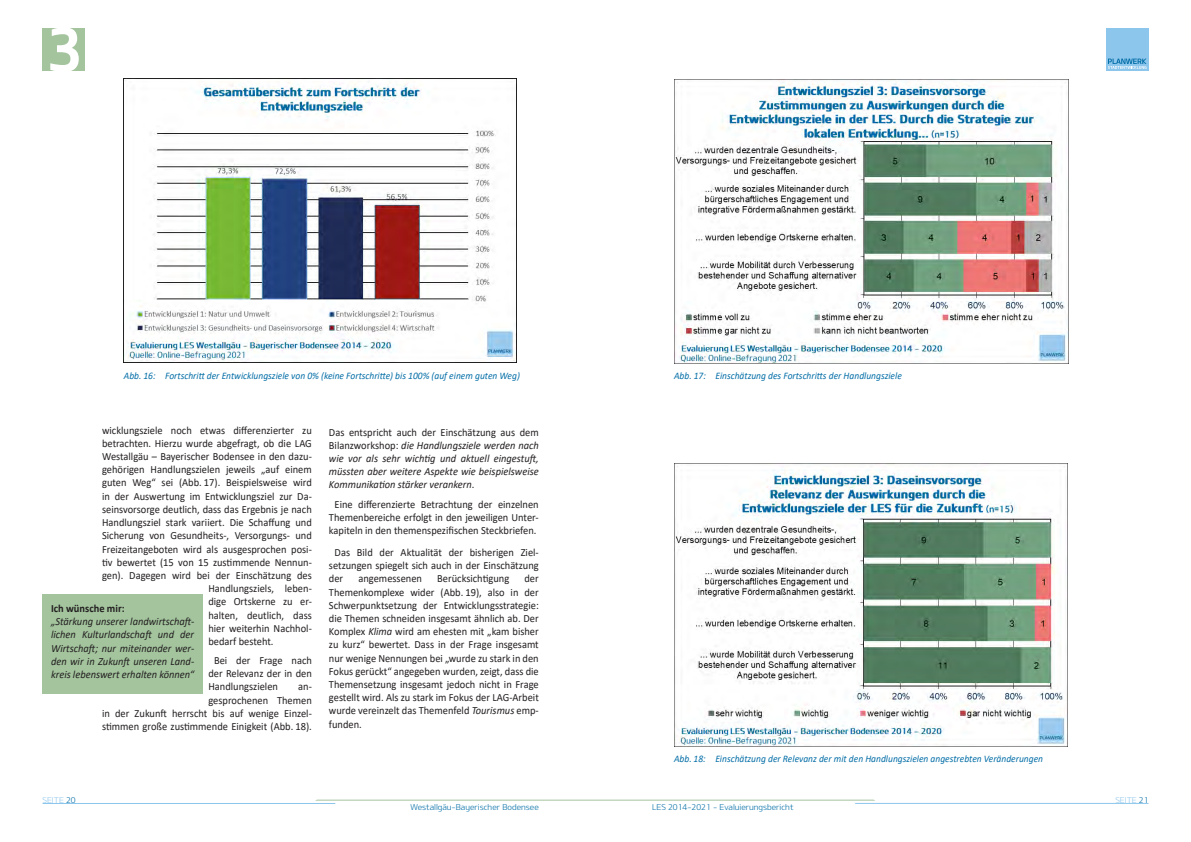
<style>
.page{position:relative;width:1191px;height:842px;background:#fff}
.page>*{position:absolute;margin:0;border:0;box-sizing:border-box;transform-origin:0 0}
.t1{font:60px "Design KOTFB";color:#fff}
.PLW_Berh_Text{font:11px/13.2px "Calibri";color:#231f20;text-align:justify;scale:.95 1}
.PLW_Berh_Text-2{font:italic 11px/13.2px "Calibri";color:#231f20;text-align:justify;scale:.95 1}
.PLW_Berh_Ueberschrif{font:700 11px "Calibri";color:#231f20;scale:.95 1}
.t2{font:italic 10px "Calibri";color:#046ea7;scale:.95 1}
.t3{font:8px "Design KOTFL";color:#046ea7}
.t4{font:8px "Design KOTFL";color:#8cc6ec}
.s1{font-style:normal}
.s2{font-style:italic}
.s3{color:#046ea7}
</style>
<div class="page">
<img style="left:124px;top:79px;width:393px;height:284px">
<img style="left:674px;top:79px;width:394px;height:284px">
<img style="left:674px;top:464px;width:393px;height:283px">
<div style="left:43px;top:28px;width:42px;height:43px;background:#a3c49d"></div>
<div style="left:1106px;top:28px;width:42px;height:43px;background:#8cc6ec"></div>
<svg style="left:1108px;top:59px;width:38px;height:10px"></svg>
<hr style="left:853px;top:803px;width:295px;height:1px;background:#8cc6ec">
<hr style="left:315px;top:800px;width:561px;height:1px;background:#a3c49d">
<hr style="left:43px;top:803px;width:294px;height:1px;background:#8cc6ec">
<div style="left:43px;top:594px;width:160px;height:100px;background:#a3c49d"></div>
<h1 class="t1" style="left:47px;top:11px;width:37px">3</h1>
<p class="t2" style="left:124px;top:369px;width:418px">Abb. 16: Fortschritt der Entwicklungsziele von 0% (keine Fortschritte) bis 100% (auf einem guten Weg)</p>
<p class="t2" style="left:674px;top:369px;width:241px">Abb. 17: Einschätzung des Fortschritts der Handlungsziele</p>
<p class="PLW_Berh_Text" style="left:102px;top:423px;width:222px">wicklungsziele noch etwas differenzierter zu</p>
<p class="PLW_Berh_Text" style="left:102px;top:436px;width:222px">betrachten. Hierzu wurde abgefragt, ob die LAG</p>
<p class="PLW_Berh_Text" style="left:102px;top:450px;width:222px">Westallgäu – Bayerischer Bodensee in den dazu-</p>
<p class="PLW_Berh_Text" style="left:102px;top:463px;width:222px">gehörigen Handlungszielen jeweils „auf einem</p>
<p class="PLW_Berh_Text" style="left:102px;top:476px;width:222px">guten Weg“ sei (Abb. 17). Beispielsweise wird</p>
<p class="PLW_Berh_Text" style="left:102px;top:489px;width:222px">in der Auswertung im Entwicklungsziel zur Da-</p>
<p class="PLW_Berh_Text" style="left:102px;top:502px;width:222px">seinsvorsorge deutlich, dass das Ergebnis je nach</p>
<p class="PLW_Berh_Text" style="left:102px;top:516px;width:222px">Handlungsziel stark variiert. Die Schaffung und</p>
<p class="PLW_Berh_Text" style="left:102px;top:529px;width:222px">Sicherung von Gesundheits-, Versorgungs- und</p>
<p class="PLW_Berh_Text" style="left:102px;top:542px;width:222px">Freizeitangeboten wird als ausgesprochen posi-</p>
<p class="PLW_Berh_Text" style="left:102px;top:555px;width:222px">tiv bewertet (15 von 15 zustimmende Nennun-</p>
<p class="PLW_Berh_Text" style="left:102px;top:568px;width:222px">gen). Dagegen wird bei der Einschätzung des</p>
<p class="PLW_Berh_Text" style="left:208px;top:582px;width:110px">Handlungsziels, leben-</p>
<p class="PLW_Berh_Text" style="left:208px;top:595px;width:110px">dige Ortskerne zu er-</p>
<p class="PLW_Berh_Text" style="left:208px;top:608px;width:110px">halten, deutlich, dass</p>
<p class="PLW_Berh_Text" style="left:208px;top:621px;width:110px">hier weiterhin Nachhol-</p>
<p class="PLW_Berh_Text" style="left:208px;top:634px;width:70px">bedarf besteht.</p>
<p class="PLW_Berh_Text" style="left:208px;top:653px;width:110px;text-indent:6px">Bei der Frage nach der Relevanz der in den Handlungszielen</p>
<p class="PLW_Berh_Ueberschrif" style="left:51px;top:601px;width:79px">Ich wünsche mir:</p>
<p class="PLW_Berh_Text-2" style="left:51px;top:614px;width:152px">„Stärkung unserer landwirtschaft&shy;lichen Kulturlandschaft und der Wirtschaft; nur miteinander wer&shy;den wir in Zukunft unseren Land&shy;kreis lebenswert erhalten können“</p>
<p class="PLW_Berh_Text" style="left:102px;top:680px;width:222px;text-align:right">an-<br>gesprochenen Themen<br>in der Zukunft herrscht bis auf wenige Einzel&shy;stimmen große zustimmende Einigkeit (Abb. 18).</p>
<p class="PLW_Berh_Text-2" style="left:329px;top:425px;width:222px"><span class="s1">Das entspricht auch der Einschätzung aus dem Bilanzworkshop:</span> die Handlungsziele werden nach wie vor als sehr wichtig und aktuell eingestuft, müssten aber weitere Aspekte wie beispielsweise Kommunikation stärker verankern<span class="s1">.</span></p>
<p class="PLW_Berh_Text" style="left:329px;top:497px;width:222px;text-align:center">Eine differenzierte Betrachtung der einzelnen<br>Themenbereiche erfolgt in den jeweiligen Unter&shy;kapiteln in den themenspezifischen Steckbriefen.</p>
<p class="PLW_Berh_Text" style="left:329px;top:545px;width:222px;text-indent:6px">Das Bild der Aktualität der bisherigen Ziel&shy;setzungen spiegelt sich auch in der Einschätzung der</p>
<p class="PLW_Berh_Text" style="left:358px;top:572px;width:68px">angemessenen</p>
<p class="PLW_Berh_Text" style="left:437px;top:572px;width:77px">Berücksichtigung</p>
<p class="PLW_Berh_Text" style="left:329px;top:572px;width:222px;text-indent:195px">der Themenkomplexe wider (Abb. 19), also in der Schwerpunktsetzung der Entwicklungsstrategie: die Themen schneiden insgesamt ähnlich ab. Der Komplex <span class="s2">Klima</span> wird am ehesten mit „kam bisher zu kurz“ bewertet. Dass in der Frage insgesamt nur wenige Nennungen bei „wurde zu stark in den Fokus gerückt“ angegeben wurden, zeigt, dass die Themensetzung insgesamt jedoch nicht in Frage gestellt wird. Als zu stark im Fokus der LAG-Arbeit wurde vereinzelt das Themenfeld <span class="s2">Tourismus</span> emp&shy;funden.</p>
<p class="t2" style="left:674px;top:752px;width:390px">Abb. 18: Einschätzung der Relevanz der mit den Handlungszielen angestrebten Veränderungen</p>
<p class="t4" style="left:43px;top:794px;width:35px">SEITE <span class="s3">20</span></p>
<p class="t4" style="left:1115px;top:794px;width:35px">SEITE <span class="s3">21</span></p>
<p class="t3" style="left:410px;top:802px;width:130px">Westallgäu-Bayerischer Bodensee</p>
<p class="t3" style="left:652px;top:802px;width:143px">LES 2014-2021 - Evaluierungsbericht</p>
</div>
